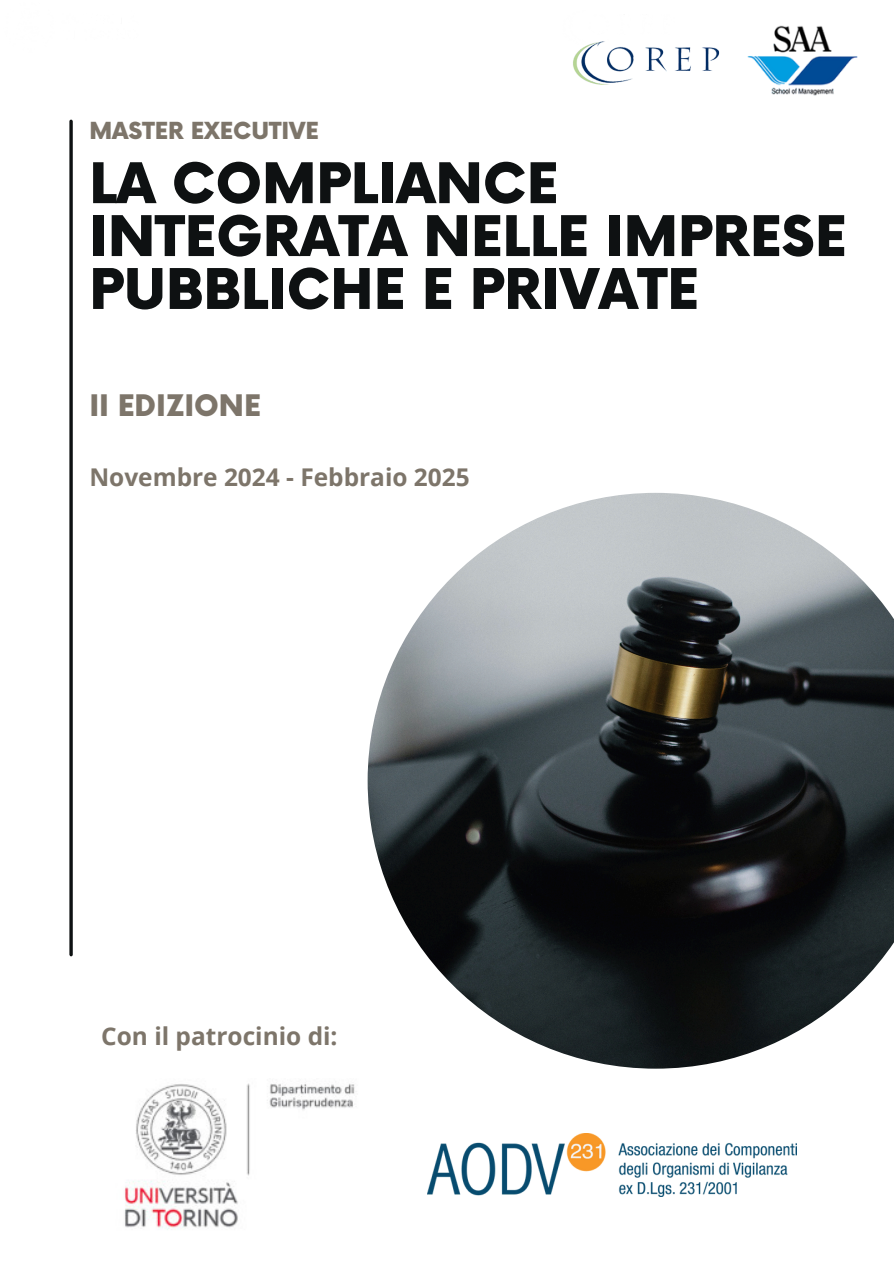
<style>
.page{position:relative;width:894px;height:1264px;background:#fff}
.page>*{position:absolute;margin:0;border:0;box-sizing:border-box;transform-origin:0 0}
.t1{font:900 54.6px/52.8px "Now";color:#0e1112}
.t2{font:900 28.95px "Now";color:#7d756a}
.t3{font:700 24.45px "Open Sans";color:#7d756a}
.t4{font:900 22.95px "Now";color:#7d756a}
</style>
<div class="page">
<svg style="left:69px;top:121px;width:4px;height:833px;background:#323536"></svg>
<img style="left:367px;top:493px;width:526px;height:575px">
<img style="left:573px;top:41px;width:147px;height:44px">
<img style="left:747px;top:25px;width:111px;height:71px">
<img style="left:125px;top:1083px;width:230px;height:147px">
<img style="left:427px;top:1133px;width:369px;height:63px">
<p class="t4" style="left:89px;top:118px;width:231px">MASTER EXECUTIVE</p>
<p class="t1" style="left:89px;top:160px;width:758px">LA COMPLIANCE<br>INTEGRATA NELLE IMPRESE<br>PUBBLICHE E PRIVATE</p>
<p class="t2" style="left:89px;top:389px;width:173px">II EDIZIONE</p>
<p class="t3" style="left:89px;top:460px;width:382px">Novembre 2024 - Febbraio 2025</p>
<p class="t3" style="left:101px;top:1018px;width:238px">Con il patrocinio di:</p>
</div>
